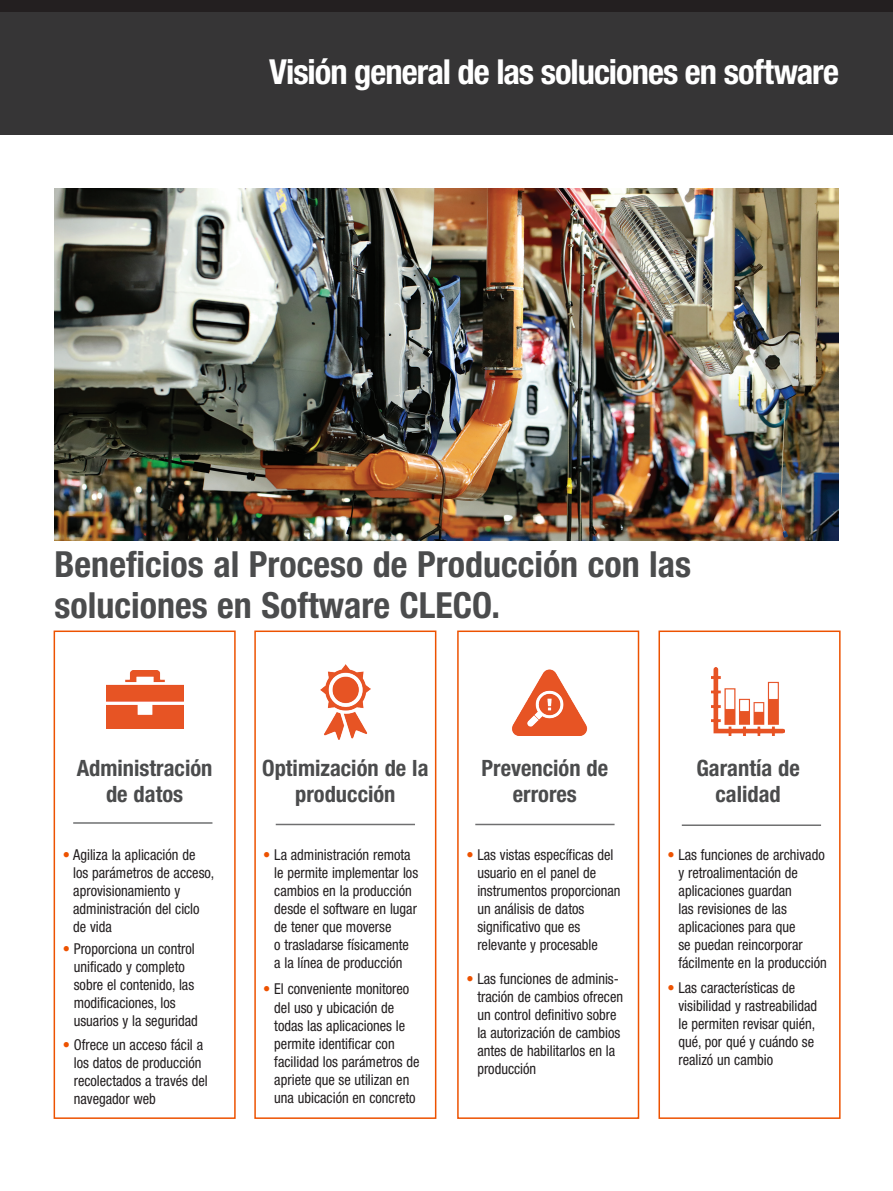
<style>
.page{position:relative;width:893px;height:1191px;background:#fff}
.page>*{position:absolute;margin:0;border:0;box-sizing:border-box;transform-origin:0 0}
.t1{font:700 condensed 36px/40.5px "Helvetica Neue LT Pro";color:#4b4c4d}
.t2{font:700 condensed 34.5px "Helvetica Neue LT Pro";letter-spacing:-.03em;color:#fff}
.t3{font:700 condensed 22.5px/25.5px "Helvetica Neue LT Pro";color:#4b4c4d;text-align:center}
.t4{font:condensed 15px/18px "Helvetica Neue LT Pro";color:#231f20;scale:.96 1}
.s1{color:#ed5200}
</style>
<div class="page">
<div style="left:0;top:5px;width:893px;height:130px;background:#363536"></div>
<div style="left:0;top:0;width:893px;height:11px;background:#231f20"></div>
<div style="left:54px;top:630px;width:182px;height:489px;background:#fff;border:2px solid #ed5200"></div>
<div style="left:254px;top:630px;width:182px;height:489px;background:#fff;border:2px solid #ed5200"></div>
<div style="left:457px;top:630px;width:182px;height:489px;background:#fff;border:2px solid #ed5200"></div>
<div style="left:658px;top:630px;width:183px;height:489px;background:#fff;border:2px solid #ed5200"></div>
<hr style="left:73px;top:822px;width:139px;height:1px;background:#4b4c4d">
<hr style="left:276px;top:823px;width:139px;height:2px;background:#4b4c4d">
<hr style="left:475px;top:823px;width:140px;height:2px;background:#4b4c4d">
<hr style="left:682px;top:824px;width:139px;height:2px;background:#4b4c4d">
<img style="left:106px;top:671px;width:77px;height:58px">
<img style="left:320px;top:665px;width:51px;height:74px">
<img style="left:512px;top:669px;width:76px;height:67px">
<img style="left:712px;top:667px;width:73px;height:69px">
<img style="left:55px;top:188px;width:784px;height:352px">
<h2 class="t2" style="left:269px;top:51px;width:571px">Visión general de las soluciones en software</h2>
<h1 class="t1" style="left:55px;top:544px;width:638px">Beneficios al Proceso de Producción con las soluciones en Software CLECO.</h1>
<h3 class="t3" style="left:77px;top:755px;width:137px">Administración de datos</h3>
<h3 class="t3" style="left:262px;top:755px;width:168px">Optimización de la producción</h3>
<h3 class="t3" style="left:482px;top:755px;width:128px">Prevención de errores</h3>
<h3 class="t3" style="left:696px;top:755px;width:105px">Garantía de calidad</h3>
<p class="t4" style="left:73px;top:845px;width:149px;text-indent:-10px"><span class="s1">•</span> Agiliza la aplicación de<br>los parámetros de acceso, aprovisionamiento y administración del ciclo de vida</p>
<p class="t4" style="left:74px;top:939px;width:131px;text-indent:-11px"><span class="s1">•</span> Proporciona un control unificado y completo sobre el contenido, las modificaciones, los usuarios y la seguridad</p>
<p class="t4" style="left:74px;top:1035px;width:141px;text-indent:-11px"><span class="s1">•</span> Ofrece un acceso fácil a los datos de producción recolectados a través del navegador web</p>
<p class="t4" style="left:274px;top:845px;width:151px;text-indent:-11px"><span class="s1">•</span> La administración remota le permite implementar los cambios en la producción desde el software en lugar de tener que moverse<br>o trasladarse físicamente a la línea de producción</p>
<p class="t4" style="left:477px;top:845px;width:151px;text-indent:-11px"><span class="s1">•</span> Las vistas específicas del usuario en el panel de instrumentos proporcionan un análisis de datos significativo que es relevante y procesable</p>
<p class="t4" style="left:678px;top:845px;width:156px;text-indent:-11px"><span class="s1">•</span> Las funciones de archivado y retroalimentación de aplicaciones guardan<br>las revisiones de las aplicaciones para que<br>se puedan reincorporar fácilmente en la producción</p>
<p class="t4" style="left:678px;top:979px;width:146px;text-indent:-11px"><span class="s1">•</span> Las características de visibilidad y rastreabilidad le permiten revisar quién, qué, por qué y cuándo se realizó un cambio</p>
<p class="t4" style="left:477px;top:969px;width:153px;text-indent:-11px"><span class="s1">•</span> Las funciones de adminis&shy;tración de cambios ofrecen un control definitivo sobre la autorización de cambios antes de habilitarlos en la producción</p>
<p class="t4" style="left:274px;top:980px;width:153px;text-indent:-11px"><span class="s1">•</span> El conveniente monitoreo del uso y ubicación de todas las aplicaciones le permite identificar con facilidad los parámetros de apriete que se utilizan en una ubicación en concreto</p>
</div>
